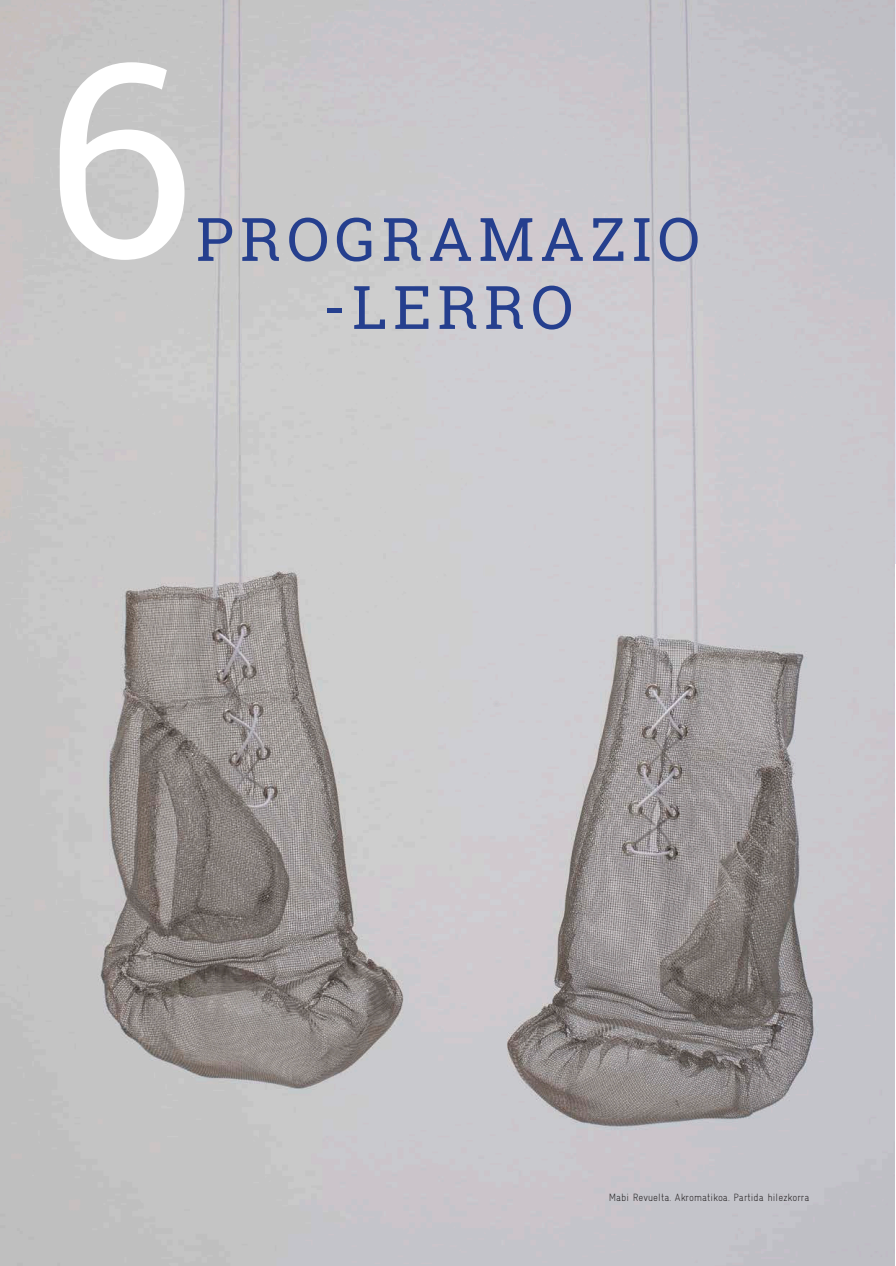
<style>
.page{position:relative;width:896px;height:1266px;background:#fff}
.page>*{position:absolute;margin:0;border:0;box-sizing:border-box;transform-origin:0 0}
.t1{font:270px "Roboto Slab";color:#fff}
.t2{font:60px/67.9px "Roboto Slab";letter-spacing:.1em;color:#253f8e;text-align:center}
.t3{font:10.5px "Alhondiga Bilbao Light Condensed L";color:#231f20}
</style>
<div class="page">
<hr style="left:894px;top:0;width:1px;height:564px;background:#e0e1ee">
<img style="left:0;top:0;width:894px;height:1265px">
<h1 class="t1" style="left:44px;top:-26px;width:152px">6</h1>
<h2 class="t2" style="left:196px;top:204px;width:505px">PROGRAMAZIO -LERRO</h2>
<p class="t3" style="left:608px;top:1191px;width:202px">Mabi Revuelta. Akromatikoa. Partida hilezkorra</p>
</div>
